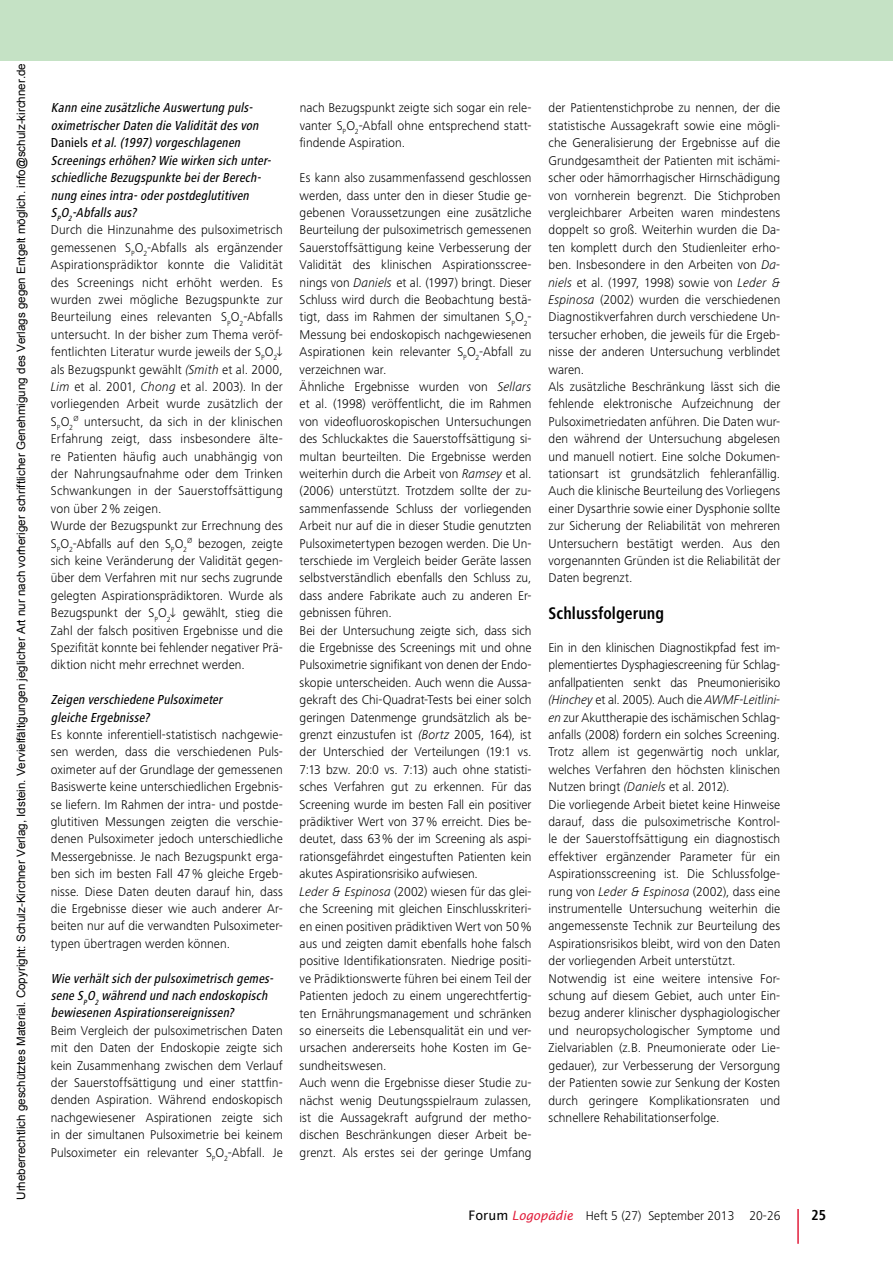
<style>
.page{position:relative;width:893px;height:1263px;background:#fff}
.page>*{position:absolute;margin:0;border:0;box-sizing:border-box;transform-origin:0 0}
.t1{font:700 condensed 17.4px "Frutiger Next LT";letter-spacing:.005em;color:#000}
.t2{font:700 condensed 15px "Frutiger Next LT";color:#000}
.t3{font:italic 500 condensed 13.5px/17.4px "Frutiger Next LT";color:#000}
.t4{font:300 13.2px/17.4px "Frutiger Next LT";letter-spacing:.005em;color:#000}
.t5{font:11.55px "Arial";color:#000}
.s1{font-style:normal}
.s2{font-style:italic}
.s3{font-family:"Lucida Sans Unicode";font-weight:400}
.s4{font-family:"Lucida Sans";font-weight:400;font-style:italic;font-size:12.75px;color:#e11e3c}
</style>
<div class="page">
<hr style="left:797px;top:1209px;width:2px;height:35px;background:#e11e3c">
<div style="left:0;top:0;width:893px;height:61px;background:#c5e2c5"></div>
<p class="t5" style="left:14px;top:1200px;width:1138px;rotate:-90deg">Urheberrechtlich geschütztes Material. Copyright: Schulz-Kirchner Verlag, Idstein. Vervielfältigungen jeglicher Art nur nach vorheriger schriftlicher Genehmigung des Verlags gegen Entgelt möglich. info@schulz-kirchner.de</p>
<p class="t3" style="left:51px;top:99px;width:224px">Kann eine zusätzliche Auswertung puls&shy;oximetrischerDaten die Validitätdesvon<br><span class="s1">D a n i e l s</span> etal.(1997)vorgeschlagenen Screeningserhöhen?Wie wirken sich unter&shy;schiedliche Bezugspunkte beiderBerech-- nung einesintra- oderpostdeglutitiven S<sub>P</sub>O<sub>2</sub>-Abfallsaus?</p>
<p class="t4" style="left:51px;top:221px;width:233px">Durch die Hinzunahme des pulsoximetrisch gemessenen S<sub>P</sub>O<sub>2</sub>-Abfalls als ergänzender Aspirationsprädiktor konnte die Validität des Screenings nicht erhöht werden. Es wurden zwei mögliche Bezugspunkte zur Beurteilung eines relevanten S<sub>P</sub>O<sub>2</sub>-Abfalls untersucht. In der bisher zum Thema veröf&shy;fentlichten Literatur wurde jeweils der S<sub>P</sub>O<sub>2</sub>↓ als Bezugspunkt gewählt <span class="s2">(Smith</span> et al. 2000, <span class="s2">Lim</span> et al. 2001, <span class="s2">Chong</span> et al. 2003). In der vorliegenden Arbeit wurde zusätzlich der S<sub>P</sub>O<sub>2</sub><sup>Ø</sup> untersucht, da sich in der klinischen Erfahrung zeigt, dass insbesondere älte&shy;re Patienten häufig auch unabhängig von der Nahrungsaufnahme oder dem Trinken Schwankungen in der Sauerstoffsättigung von über 2% zeigen.<br>Wurde der Bezugspunkt zur Errechnung des S<sub>P</sub>O<sub>2</sub>-Abfalls auf den S<sub>P</sub>O<sub>2</sub><sup>Ø</sup> bezogen, zeigte sich keine Veränderung der Validität gegen&shy;über dem Verfahren mit nur sechs zugrunde gelegten Aspirationsprädiktoren. Wurde als Bezugspunkt der S<sub>P</sub>O<sub>2</sub>↓ gewählt, stieg die Zahl der falsch positiven Ergebnisse und die Spezifität konnte bei fehlender negativer Prä&shy;diktion nicht mehr errechnet werden.</p>
<p class="t3" style="left:51px;top:691px;width:176px">Zeigen verschiedene Pulsoximeter gleiche Ergebnisse?</p>
<p class="t4" style="left:51px;top:726px;width:233px;text-align:justify">Es konnte inferentiell-statistisch nachgewie&shy;sen werden, dass die verschiedenen Puls&shy;oximeter auf der Grundlage der gemessenen Basiswerte keine unterschiedlichen Ergebnis&shy;se liefern. Im Rahmen der intra- und postde&shy;glutitiven Messungen zeigten die verschie&shy;denen Pulsoximeter jedoch unterschiedliche Messergebnisse. Je nach Bezugspunkt erga&shy;ben sich im besten Fall 47% gleiche Ergeb&shy;nisse. Diese Daten deuten darauf hin, dass die Ergebnisse dieser wie auch anderer Ar&shy;beiten nur auf die verwandten Pulsoximeter&shy;typen übertragen werden können.</p>
<p class="t3" style="left:51px;top:969px;width:226px">Wie verhältsich derpulsoximetrisch gemes&shy;sene S<sub>P</sub>O<sub>2</sub> während und nach endoskopisch bewiesenen Aspirationsereignissen?</p>
<p class="t4" style="left:51px;top:1022px;width:233px;text-align:justify">Beim Vergleich der pulsoximetrischen Daten mit den Daten der Endoskopie zeigte sich kein Zusammenhang zwischen dem Verlauf der Sauerstoffsättigung und einer stattfin&shy;denden Aspiration. Während endoskopisch nachgewiesener Aspirationen zeigte sich in der simultanen Pulsoximetrie bei keinem Pulsoximeter ein relevanter S<sub>P</sub>O<sub>2</sub>-Abfall. Je</p>
<p class="t4" style="left:300px;top:99px;width:233px;text-align:justify">nach Bezugspunkt zeigte sich sogar ein rele&shy;vanter S<sub>P</sub>O<sub>2</sub>-Abfall ohne entsprechend statt&shy;findende Aspiration.</p>
<p class="t4" style="left:300px;top:169px;width:233px">Es kann also zusammenfassend geschlossen werden, dass unter den in dieser Studie ge&shy;gebenen Voraussetzungen eine zusätzliche Beurteilung der pulsoximetrisch gemessenen Sauerstoffsättigung keine Verbesserung der Validität des klinischen Aspirationsscree&shy;nings von <span class="s2">Daniels</span> et al. (1997) bringt. Dieser Schluss wird durch die Beobachtung bestä&shy;tigt, dass im Rahmen der simultanen S<sub>P</sub>O<sub>2</sub>- Messung bei endoskopisch nachgewiesenen Aspirationen kein relevanter S<sub>P</sub>O<sub>2</sub>-Abfall zu verzeichnen war.<br>Ähnliche Ergebnisse wurden von <span class="s2">Sellars </span>et al. (1998) veröffentlicht, die im Rahmen von videofluoroskopischen Untersuchungen des Schluckaktes die Sauerstoffsättigung si&shy;multan beurteilten. Die Ergebnisse werden weiterhin durch die Arbeit von <span class="s2">Ramsey</span> et al. (2006) unterstützt. Trotzdem sollte der zu&shy;sammenfassende Schluss der vorliegenden Arbeit nur auf die in dieser Studie genutzten Pulsoximetertypen bezogen werden. Die Un&shy;terschiede im Vergleich beider Geräte lassen selbstverständlich ebenfalls den Schluss zu, dass andere Fabrikate auch zu anderen Er&shy;gebnissen führen.<br>Bei der Untersuchung zeigte sich, dass sich die Ergebnisse des Screenings mit und ohne Pulsoximetrie signifikant von denen der Endo&shy;skopie unterscheiden. Auch wenn die Aussa&shy;gekraft des Chi-Quadrat-Tests bei einer solch geringen Datenmenge grundsätzlich als be&shy;grenzt einzustufen ist <span class="s2">(Bortz</span> 2005, 164), ist der Unterschied der Verteilungen (19:1 vs.<br>7:13 bzw. 20:0 vs. 7:13) auch ohne statisti&shy;sches Verfahren gut zu erkennen. Für das Screening wurde im besten Fall ein positiver prädiktiver Wert von 37% erreicht. Dies be&shy;deutet, dass 63% der im Screening als aspi&shy;rationsgefährdet eingestuften Patienten kein akutes Aspirationsrisiko aufwiesen.<br><span class="s2">Leder &amp; Espinosa</span> (2002) wiesen für das glei&shy;che Screening mit gleichen Einschlusskriteri&shy;en einen positiven prädiktiven Wert von 50% aus und zeigten damit ebenfalls hohe falsch positive Identifikationsraten. Niedrige positi&shy;ve Prädiktionswerte führen bei einem Teil der Patienten jedoch zu einem ungerechtfertig&shy;ten Ernährungsmanagement und schränken so einerseits die Lebensqualität ein und ver&shy;ursachen andererseits hohe Kosten im Ge&shy;sundheitswesen.<br>Auch wenn die Ergebnisse dieser Studie zu&shy;nächst wenig Deutungsspielraum zulassen, ist die Aussagekraft aufgrund der metho&shy;dischen Beschränkungen dieser Arbeit be&shy;grenzt. Als erstes sei der geringe Umfang</p>
<p class="t4" style="left:549px;top:99px;width:233px">der Patientenstichprobe zu nennen, der die statistische Aussagekraft sowie eine mögli&shy;che Generalisierung der Ergebnisse auf die Grundgesamtheit der Patienten mit ischämi&shy;scher oder hämorrhagischer Hirnschädigung von vornherein begrenzt. Die Stichproben vergleichbarer Arbeiten waren mindestens doppelt so groß. Weiterhin wurden die Da&shy;ten komplett durch den Studienleiter erho&shy;ben. Insbesondere in den Arbeiten von <span class="s2">Da&shy;niels</span> et al. (1997, 1998) sowie von <span class="s2">Leder &amp; Espinosa</span> (2002) wurden die verschiedenen Diagnostikverfahren durch verschiedene Un&shy;tersucher erhoben, die jeweils für die Ergeb&shy;nisse der anderen Untersuchung verblindet waren.<br>Als zusätzliche Beschränkung lässt sich die fehlende elektronische Aufzeichnung der Pulsoximetriedaten anführen. Die Daten wur&shy;den während der Untersuchung abgelesen und manuell notiert. Eine solche Dokumen&shy;tationsart ist grundsätzlich fehleranfällig.<br>Auch die klinische Beurteilung des Vorliegens einer Dysarthrie sowie einer Dysphonie sollte zur Sicherung der Reliabilität von mehreren Untersuchern bestätigt werden. Aus den vorgenannten Gründen ist die Reliabilität der Daten begrenzt.</p>
<h1 class="t1" style="left:549px;top:604px;width:117px">Schlussfolgerung</h1>
<p class="t4" style="left:548px;top:639px;width:233px">Ein in den klinischen Diagnostikpfad fest im&shy;plementiertes Dysphagiescreening für Schlag&shy;anfallpatienten senkt das Pneumonierisiko <span class="s2">(Hinchey</span> et al. 2005). Auch die <span class="s2">AWMF-Leitlini&shy;en</span> zur Akuttherapie des ischämischen Schlag&shy;anfalls (2008) fordern ein solches Screening.<br>Trotz allem ist gegenwärtig noch unklar, welches Verfahren den höchsten klinischen Nutzen bringt <span class="s2">(Daniels</span> et al. 2012).<br>Die vorliegende Arbeit bietet keine Hinweise darauf, dass die pulsoximetrische Kontrol&shy;le der Sauerstoffsättigung ein diagnostisch effektiver ergänzender Parameter für ein Aspirationsscreening ist. Die Schlussfolge&shy;rung von <span class="s2">Leder &amp; Espinosa</span> (2002), dass eine instrumentelle Untersuchung weiterhin die angemessenste Technik zur Beurteilung des Aspirationsrisikos bleibt, wird von den Daten der vorliegenden Arbeit unterstützt.<br>Notwendig ist eine weitere intensive For&shy;schung auf diesem Gebiet, auch unter Ein&shy;bezug anderer klinischer dysphagiologischer und neuropsychologischer Symptome und Zielvariablen (z.B. Pneumonierate oder Lie&shy;gedauer), zur Verbesserung der Versorgung der Patienten sowie zur Senkung der Kosten durch geringere Komplikationsraten und schnellere Rehabilitationserfolge.</p>
<p class="t4" style="left:469px;top:1206px;width:313px"><span class="s3">Forum</span> <span class="s4">Logopädie</span> Heft 5 (27) September 2013 20-26</p>
<p class="t2" style="left:811px;top:1206px;width:16px">25</p>
</div>
